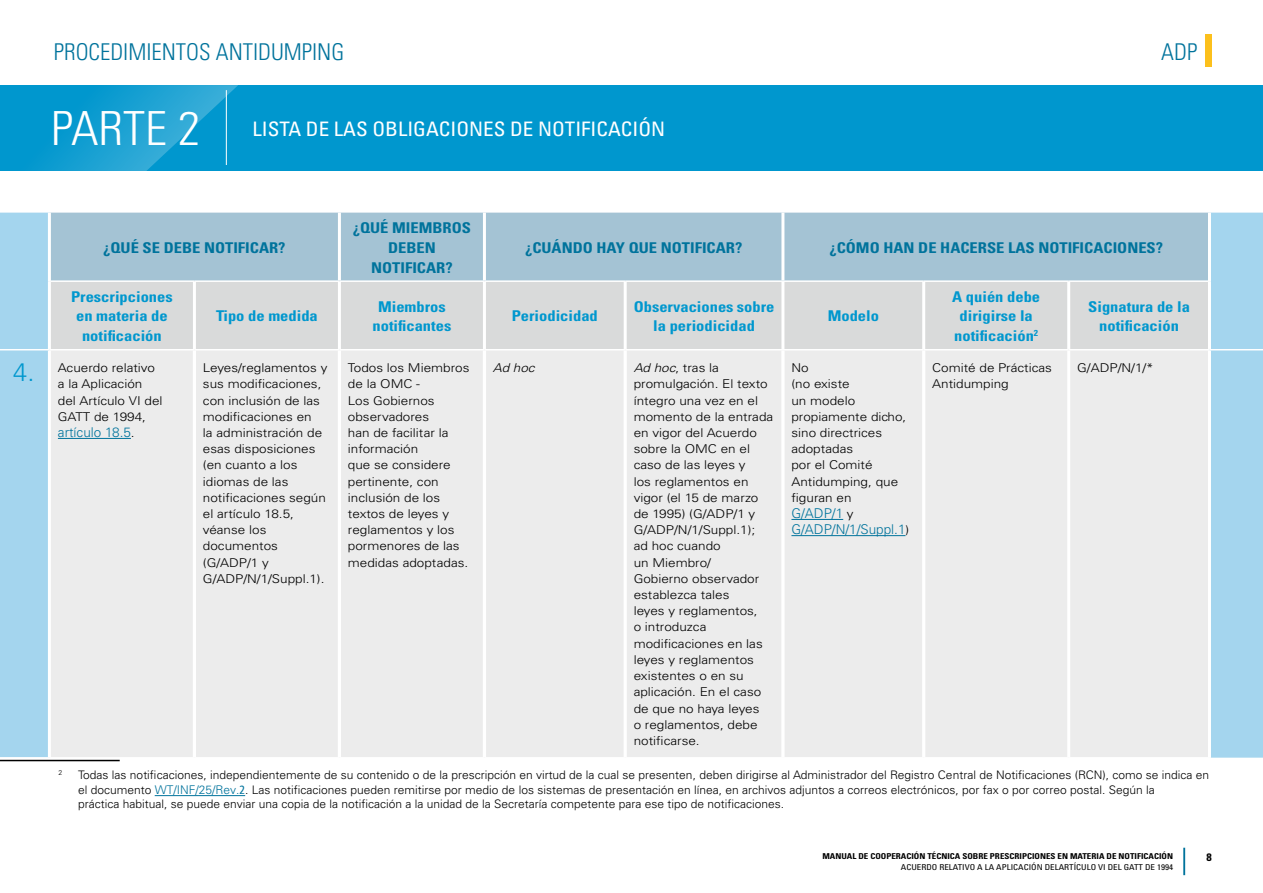
<style>
.page{position:relative;width:1263px;height:893px;background:#fff}
.page>*{position:absolute;margin:0;border:0;box-sizing:border-box;transform-origin:0 0}
.t1{font:300 condensed 47.1px "Univers LT Std";color:#fff;scale:1.05 1}
.No_tab{font:300 25.5px "Univers LT Std";color:#0097ce}
.t2{font:300 condensed 23.1px "Univers LT Std";color:#00739c}
.t3{font:condensed 19.95px "Univers LT Std";color:#fff;scale:1.05 1}
.Tab_Title{font:700 condensed 14.85px/19.8px "Univers LT Std";color:#0097ce;text-align:center;scale:1.11 1}
.Tab_Title_head{font:700 condensed 14.85px/19.8px "Univers LT Std";color:#00739c;text-align:center;scale:1.11 1}
.Tab_body{font:300 13.5px/16.2px "Univers LT Std";color:#00739c}
.Tab_body-2{font:300 12.15px/16.2px "Univers LT Std";color:#000;scale:1.11 1}
.Tab_body-3{font:italic 300 12.15px "Univers LT Std";color:#000;scale:1.11 1}
.Footnotes{font:300 11.7px/14.4px "Univers LT Std";color:#000}
.t4{font:700 condensed 10.8px "Univers LT Std";color:#000;scale:1.11 1}
.t5{font:700 condensed 8.1px "Univers LT Std";color:#000;scale:1.11 1}
.t6{font:condensed 8.1px "Univers LT Std";color:#000;scale:1.11 1}
.Footnotes-2{font:300 6.9px "Univers LT Std";color:#000}
.s1{font-size:12.15px;color:#000}
.s2{font-style:italic}
.s3{font-size:12px;color:#00739c}
.s4{font-family:"Articulate Narrow";font-weight:400;font-size:12px;color:#00739c}
</style>
<div class="page">
<hr style="left:1183px;top:848px;width:2px;height:27px;background:#00739c">
<div style="left:1206px;top:34px;width:6px;height:33px;background:#fcc01c"></div>
<div style="left:0;top:85px;width:1263px;height:85px;background:#0097ce"></div>
<svg style="left:0;top:85px;width:238px;height:128px"></svg>
<div style="left:0;top:213px;width:1263px;height:545px;background:#a4d5ee"></div>
<div style="left:51px;top:213px;width:1157px;height:67px;background:#a4c3d4"></div>
<div style="left:51px;top:282px;width:1157px;height:67px;background:#d9dada"></div>
<div style="left:51px;top:350px;width:1157px;height:407px;background:#ececec"></div>
<hr style="left:48px;top:213px;width:3px;height:68px;background:#fff">
<hr style="left:338px;top:213px;width:3px;height:67px;background:#fff">
<hr style="left:483px;top:213px;width:3px;height:67px;background:#fff">
<hr style="left:781px;top:213px;width:3px;height:67px;background:#fff">
<hr style="left:1208px;top:213px;width:3px;height:68px;background:#fff">
<hr style="left:48px;top:281px;width:3px;height:68px;background:#fff">
<hr style="left:193px;top:282px;width:3px;height:67px;background:#fff">
<hr style="left:338px;top:282px;width:3px;height:67px;background:#fff">
<hr style="left:483px;top:282px;width:3px;height:67px;background:#fff">
<hr style="left:624px;top:282px;width:3px;height:67px;background:#fff">
<hr style="left:781px;top:282px;width:3px;height:67px;background:#fff">
<hr style="left:922px;top:282px;width:3px;height:67px;background:#fff">
<hr style="left:1067px;top:282px;width:3px;height:67px;background:#fff">
<hr style="left:1208px;top:281px;width:3px;height:68px;background:#fff">
<hr style="left:48px;top:350px;width:3px;height:407px;background:#fff">
<hr style="left:1067px;top:350px;width:3px;height:407px;background:#fff">
<hr style="left:51px;top:280px;width:143px;height:2px;background:#fff">
<hr style="left:194px;top:280px;width:145px;height:2px;background:#fff">
<hr style="left:339px;top:280px;width:145px;height:2px;background:#fff">
<hr style="left:484px;top:280px;width:141px;height:2px;background:#fff">
<hr style="left:625px;top:280px;width:158px;height:2px;background:#fff">
<hr style="left:783px;top:280px;width:141px;height:2px;background:#fff">
<hr style="left:924px;top:280px;width:145px;height:2px;background:#fff">
<hr style="left:1069px;top:280px;width:139px;height:2px;background:#fff">
<hr style="left:0;top:349px;width:49px;height:1px;background:#fff">
<hr style="left:49px;top:349px;width:145px;height:1px;background:#fff">
<hr style="left:194px;top:349px;width:145px;height:1px;background:#fff">
<hr style="left:339px;top:349px;width:145px;height:1px;background:#fff">
<hr style="left:484px;top:349px;width:141px;height:1px;background:#fff">
<hr style="left:625px;top:349px;width:158px;height:1px;background:#fff">
<hr style="left:783px;top:349px;width:141px;height:1px;background:#fff">
<hr style="left:924px;top:349px;width:145px;height:1px;background:#fff">
<hr style="left:1069px;top:349px;width:140px;height:1px;background:#fff">
<hr style="left:1209px;top:349px;width:54px;height:1px;background:#fff">
<hr style="left:193px;top:350px;width:3px;height:407px;background:#fff">
<hr style="left:338px;top:350px;width:3px;height:407px;background:#fff">
<hr style="left:483px;top:350px;width:3px;height:407px;background:#fff">
<hr style="left:624px;top:350px;width:3px;height:407px;background:#fff">
<hr style="left:781px;top:350px;width:3px;height:407px;background:#fff">
<hr style="left:922px;top:350px;width:3px;height:407px;background:#fff">
<hr style="left:0;top:757px;width:49px;height:1px;background:#fff">
<hr style="left:49px;top:757px;width:145px;height:1px;background:#fff">
<hr style="left:194px;top:757px;width:145px;height:1px;background:#fff">
<hr style="left:339px;top:757px;width:145px;height:1px;background:#fff">
<hr style="left:484px;top:757px;width:141px;height:1px;background:#fff">
<hr style="left:625px;top:757px;width:158px;height:1px;background:#fff">
<hr style="left:783px;top:757px;width:141px;height:1px;background:#fff">
<hr style="left:924px;top:757px;width:145px;height:1px;background:#fff">
<hr style="left:1208px;top:350px;width:3px;height:407px;background:#fff">
<hr style="left:1069px;top:757px;width:142px;height:1px;background:#fff">
<hr style="left:58px;top:438px;width:73px;height:1px;background:#00739c">
<hr style="left:791px;top:519px;width:52px;height:1px;background:#00739c">
<hr style="left:791px;top:535px;width:114px;height:1px;background:#00739c">
<hr style="left:0;top:760px;width:120px;height:1px;background:#000">
<hr style="left:155px;top:795px;width:90px;height:1px;background:#00739c">
<h3 class="t2" style="left:54px;top:38px;width:292px">PROCEDIMIENTOS ANTIDUMPING</h3>
<h3 class="t2" style="left:1161px;top:38px;width:37px">ADP</h3>
<h1 class="t1" style="left:51px;top:101px;width:144px">PARTE 2</h1>
<h3 class="t3" style="left:253px;top:117px;width:394px">LISTA DE LAS OBLIGACIONES DE NOTIFICACIÓN</h3>
<p class="Tab_Title_head" style="left:103px;top:238px;width:166px">¿QUÉ SE DEBE NOTIFICAR?</p>
<p class="Tab_Title_head" style="left:353px;top:218px;width:108px">¿QUÉ MIEMBROS<br>DEBEN<br>NOTIFICAR?</p>
<p class="Tab_Title_head" style="left:525px;top:238px;width:197px">¿CUÁNDO HAY QUE NOTIFICAR?</p>
<p class="Tab_Title_head" style="left:829px;top:238px;width:302px">¿CÓMO HAN DE HACERSE LAS NOTIFICACIONES?</p>
<p class="Tab_Title" style="left:71px;top:286px;width:93px">Prescripciones en materia de notificación</p>
<p class="No_tab" style="left:13px;top:357px;width:23px">4.</p>
<p class="Tab_body-2" style="left:58px;top:360px;width:96px">Acuerdo relativo a la Aplicación del Artículo VI del<br>GATT de 1994,</p>
<p class="Tab_body" style="left:58px;top:424px;width:78px">artículo 18.5<span class="s1">.</span></p>
<p class="Tab_Title" style="left:216px;top:306px;width:93px">Tipo de medida</p>
<p class="Tab_Title" style="left:372px;top:296px;width:73px">Miembros notificantes</p>
<p class="Tab_Title" style="left:512px;top:306px;width:79px">Periodicidad</p>
<p class="Tab_Title" style="left:634px;top:296px;width:128px">Observaciones sobre la periodicidad</p>
<p class="Tab_Title" style="left:828px;top:306px;width:48px">Modelo</p>
<p class="Tab_body-2" style="left:203px;top:360px;width:114px">Leyes/reglamentos y sus modificaciones, con inclusión de las modificaciones en<br>la administración de esas disposiciones (en cuanto a los idiomas de las notificaciones según el artículo 18.5, véanse los documentos (G/ADP/1 y<br>G/ADP/N/1/Suppl.1).</p>
<p class="Tab_body-2" style="left:348px;top:360px;width:111px">Todos los Miembros de la OMC -<br>Los Gobiernos observadores</p>
<p class="Tab_body-2" style="left:348px;top:425px;width:92px">han de facilitar la información</p>
<p class="Tab_body-2" style="left:348px;top:457px;width:110px">que se considere pertinente, con inclusión de los textos de leyes y reglamentos y los pormenores de las medidas adoptadas.</p>
<p class="Tab_body-3" style="left:493px;top:361px;width:39px">Ad hoc</p>
<p class="Tab_body-2" style="left:634px;top:360px;width:127px"><span class="s2">Ad hoc</span>, tras la promulgación. El texto íntegro una vez en el momento de la entrada en vigor del Acuerdo sobre la OMC en el caso de las leyes y<br>los reglamentos en vigor (el 15 de marzo de 1995) (G/ADP/1 y<br>G/ADP/N/1/Suppl.1);<br>ad hoc cuando<br>un Miembro/<br>Gobierno observador establezca tales<br>leyes y reglamentos,<br>o introduzca modificaciones en las leyes y reglamentos existentes o en su aplicación. En el caso de que no haya leyes<br>o reglamentos, debe notificarse.</p>
<p class="Tab_body-2" style="left:791px;top:360px;width:17px">No</p>
<p class="Tab_body-2" style="left:791px;top:376px;width:105px">(no existe<br>un modelo propiamente dicho, sino directrices adoptadas<br>por el Comité<br>Antidumping, que figuran en</p>
<p class="Tab_body" style="left:791px;top:505px;width:119px">G/ADP/1 <span class="s1">y<br></span>G/ADP/N/1/Suppl.1<span class="s1">)</span></p>
<p class="Tab_Title" style="left:952px;top:286px;width:81px">A quién debe dirigirse la notificación<sup>2</sup></p>
<p class="Tab_Title" style="left:1088px;top:296px;width:93px">Signatura de la notificación</p>
<p class="Tab_body-2" style="left:932px;top:360px;width:109px">Comité de Prácticas<br>Antidumping</p>
<p class="Tab_body-2" style="left:1077px;top:360px;width:70px">G/ADP/N/1/*</p>
<p class="Footnotes-2" style="left:58px;top:769px;width:5px">2</p>
<p class="Footnotes" style="left:78px;top:768px;width:1133px">Todas las notificaciones, independientemente de su contenido o de la prescripción en virtud de la cual se presenten, deben dirigirse al Administrador del Registro Central de Notificaciones (RCN), como se indica en el documento <span class="s3">WT/INF/25/Rev.</span><span class="s4">2</span>. Las notificaciones pueden remitirse por medio de los sistemas de presentación en línea, en archivos adjuntos a correos electrónicos, por fax o por correo postal. Según la<br>práctica habitual, se puede enviar una copia de la notificación a la unidad de la Secretaría competente para ese tipo de notificaciones.</p>
<p class="t5" style="left:822px;top:851px;width:317px">MANUAL DE COOPERACIÓN TÉCNICA SOBRE PRESCRIPCIONES EN MATERIA DE NOTIFICACIÓN</p>
<p class="t6" style="left:901px;top:862px;width:247px">ACUERDO RELATIVO A LA APLICACIÓN DELARTÍCULO VI DEL GATT DE 1994</p>
<p class="t4" style="left:1206px;top:851px;width:6px">8</p>
</div>
